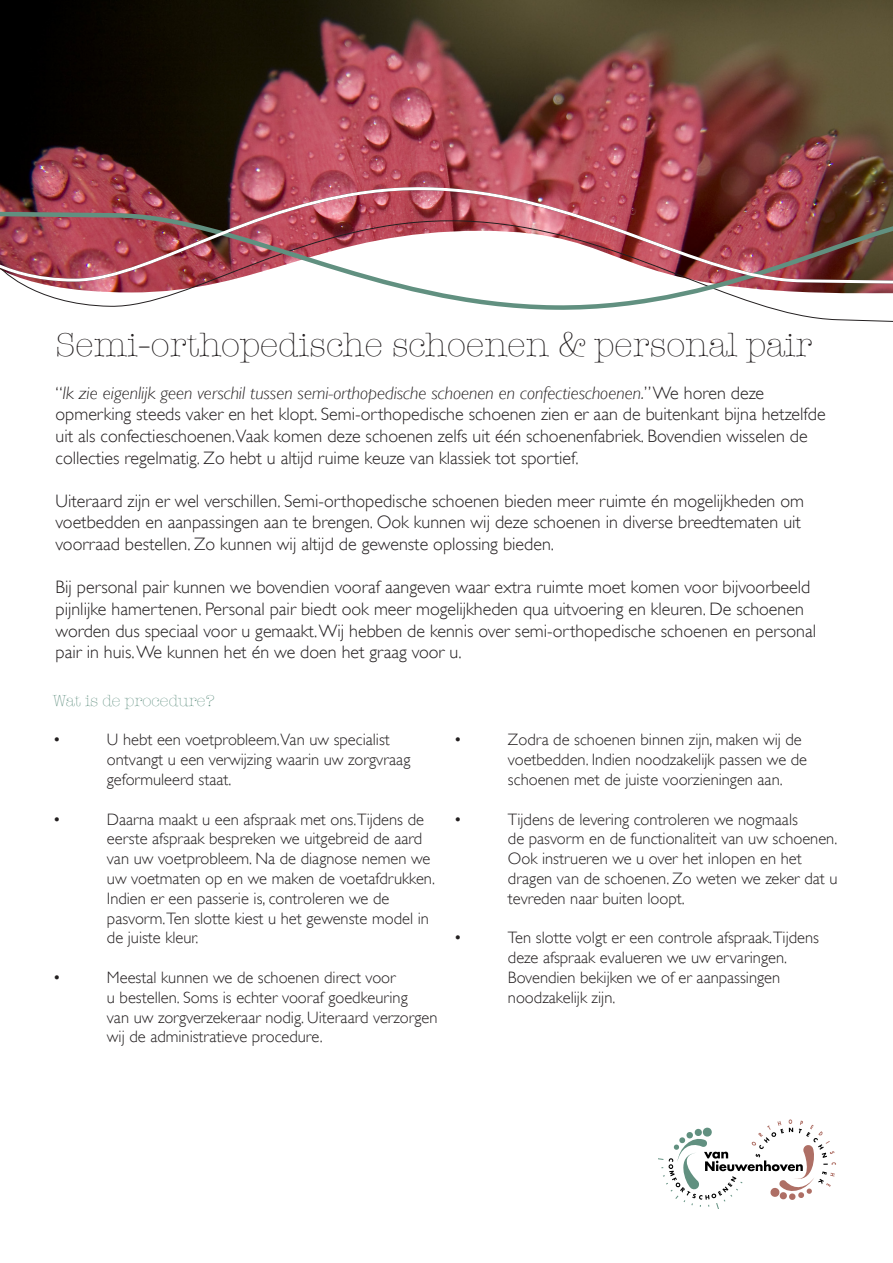
<style>
.page{position:relative;width:893px;height:1263px;background:#fff}
.page>*{position:absolute;margin:0;border:0;box-sizing:border-box;transform-origin:0 0}
.t1{font:300 34.5px "American Typewriter";color:#231f20}
.t2{font:300 18px/21.6px "Gill Sans";color:#231f20}
.t3{font:italic 300 18px "Gill Sans";color:#231f20}
.t4{font:300 16.5px/19.8px "Gill Sans";color:#231f20}
.t5{font:300 16.5px "American Typewriter";color:#619080}
.s1{font-style:normal}
</style>
<div class="page">
<img style="left:0;top:0;width:893px;height:187px">
<svg style="left:658px;top:1119px;width:178px;height:90px"></svg>
<svg style="left:23px;top:285px;width:870px;height:25px"></svg>
<img style="left:0;top:187px;width:893px;height:98px">
<p class="t1" style="left:56px;top:319px;width:758px">Semi-orthopedische schoenen &amp; personal pair</p>
<p class="t3" style="left:56px;top:383px;width:710px"><span class="s1">“</span>Ik zie eigenlijk geen verschil tussen semi-orthopedische schoenen en confectieschoenen.<span class="s1">” We horen deze</span></p>
<p class="t2" style="left:56px;top:404px;width:772px">opmerking steeds vaker en het klopt. Semi-orthopedische schoenen zien er aan de buitenkant bijna hetzelfde uit als confectieschoenen.Vaak komen deze schoenen zelfs uit één schoenenfabriek. Bovendien wisselen de</p>
<p class="t2" style="left:56px;top:447px;width:525px">collecties regelmatig. Zo hebt u altijd ruime keuze van klassiek tot sportief.</p>
<p class="t2" style="left:56px;top:490px;width:750px">Uiteraard zijn er wel verschillen. Semi-orthopedische schoenen bieden meer ruimte én mogelijkheden om voetbedden en aanpassingen aan te brengen. Ook kunnen wij deze schoenen in diverse breedtematen uit voorraad bestellen. Zo kunnen wij altijd de gewenste oplossing bieden.</p>
<p class="t2" style="left:56px;top:576px;width:762px">Bij personal pair kunnen we bovendien vooraf aangeven waar extra ruimte moet komen voor bijvoorbeeld pijnlijke hamertenen. Personal pair biedt ook meer mogelijkheden qua uitvoering en kleuren. De schoenen worden dus speciaal voor u gemaakt. Wij hebben de kennis over semi-orthopedische schoenen en personal pair in huis. We kunnen het én we doen het graag voor u.</p>
<p class="t5" style="left:53px;top:688px;width:163px">Wat is de procedure?</p>
<p class="t4" style="left:53px;top:730px;width:10px">•</p>
<p class="t4" style="left:107px;top:730px;width:305px">U hebt een voetprobleem.Van uw specialist ontvangt u een verwijzing waarin uw zorgvraag geformuleerd staat.</p>
<p class="t4" style="left:53px;top:809px;width:10px">•</p>
<p class="t4" style="left:107px;top:809px;width:319px">Daarna maakt u een afspraak met ons.Tijdens de</p>
<p class="t4" style="left:107px;top:829px;width:317px">eerste afspraak bespreken we uitgebreid de aard</p>
<p class="t4" style="left:107px;top:849px;width:329px">van uw voetprobleem. Na de diagnose nemen we uw voetmaten op en we maken de voetafdrukken.<br>Indien er een passerie is, controleren we de pasvorm.Ten slotte kiest u het gewenste model in de juiste kleur.</p>
<p class="t4" style="left:53px;top:967px;width:10px">•</p>
<p class="t4" style="left:107px;top:967px;width:332px">Meestal kunnen we de schoenen direct voor<br>u bestellen. Soms is echter vooraf goedkeuring<br>van uw zorgverzekeraar nodig. Uiteraard verzorgen</p>
<p class="t4" style="left:107px;top:1027px;width:217px">wij de administratieve procedure.</p>
<p class="t4" style="left:454px;top:730px;width:10px">•</p>
<p class="t4" style="left:508px;top:730px;width:295px">Zodra de schoenen binnen zijn, maken wij de</p>
<p class="t4" style="left:508px;top:750px;width:301px">voetbedden. Indien noodzakelijk passen we de schoenen met de juiste voorzieningen aan.</p>
<p class="t4" style="left:454px;top:809px;width:10px">•</p>
<p class="t4" style="left:508px;top:809px;width:331px">Tijdens de levering controleren we nogmaals<br>de pasvorm en de functionaliteit van uw schoenen.</p>
<p class="t4" style="left:508px;top:849px;width:331px">Ook instrueren we u over het inlopen en het dragen van de schoenen. Zo weten we zeker dat u</p>
<p class="t4" style="left:508px;top:888px;width:178px">tevreden naar buiten loopt.</p>
<p class="t4" style="left:454px;top:928px;width:10px">•</p>
<p class="t4" style="left:508px;top:928px;width:313px">Ten slotte volgt er een controle afspraak.Tijdens</p>
<p class="t4" style="left:508px;top:948px;width:281px">deze afspraak evalueren we uw ervaringen.</p>
<p class="t4" style="left:508px;top:968px;width:274px">Bovendien bekijken we of er aanpassingen noodzakelijk zijn.</p>
</div>
